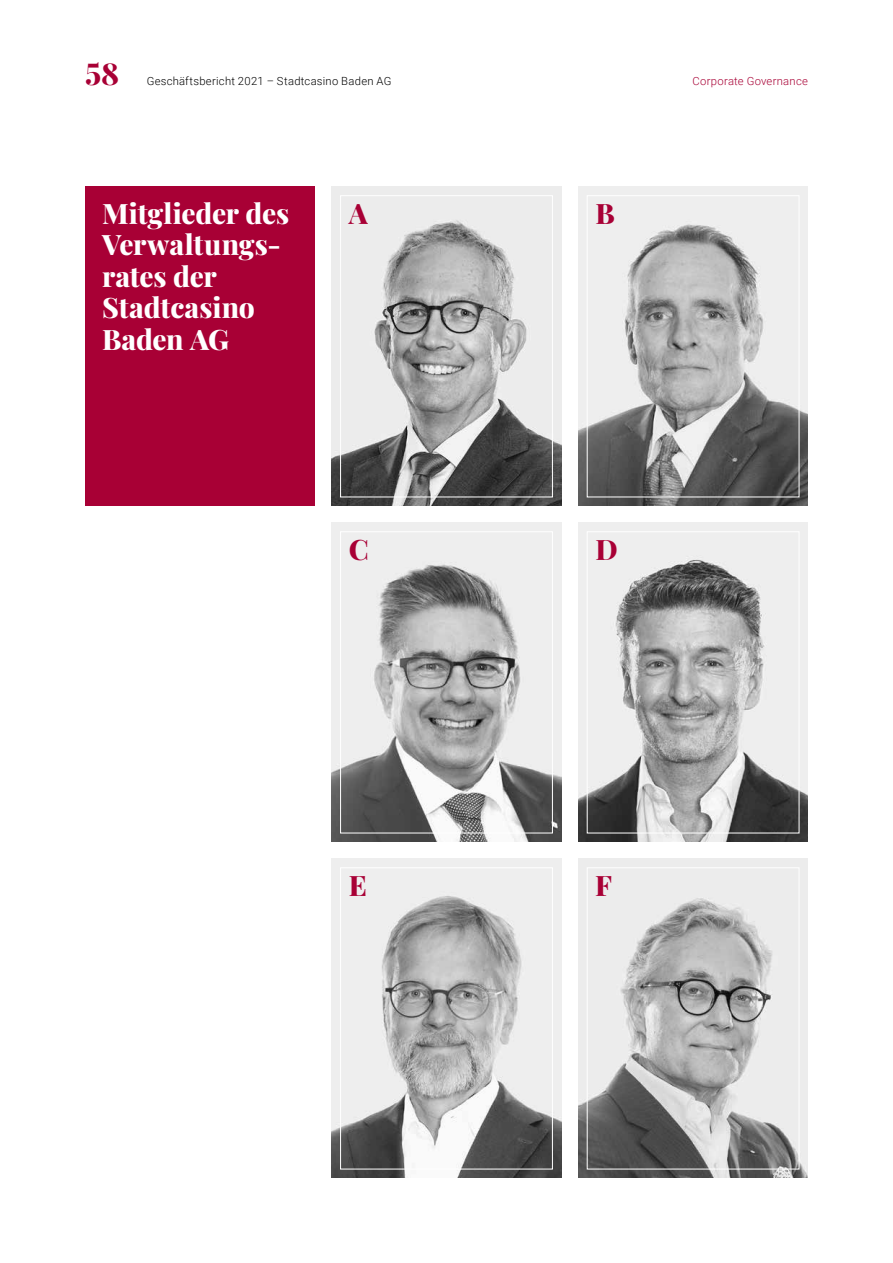
<style>
.page{position:relative;width:893px;height:1263px;background:#fff}
.page>*{position:absolute;margin:0;border:0;box-sizing:border-box;transform-origin:0 0}
.t1{font:800 30px "Playfair Display";color:#a80035}
.t2{font:800 28.2px/31.5px "Playfair Display";letter-spacing:-.005em;color:#fff}
.t3{font:800 28.2px "Playfair Display";color:#a80035}
.t4{font:300 11.25px "Roboto";letter-spacing:.025em;color:#000}
.t5{font:300 11.25px "Roboto";letter-spacing:.025em;color:#a80035}
</style>
<div class="page">
<img style="left:332px;top:187px;width:229px;height:319px">
<div style="left:85px;top:187px;width:230px;height:319px;background:#a80035"></div>
<img style="left:578px;top:187px;width:230px;height:319px">
<img style="left:332px;top:523px;width:229px;height:319px">
<img style="left:578px;top:523px;width:230px;height:319px">
<img style="left:332px;top:859px;width:229px;height:319px">
<img style="left:578px;top:859px;width:230px;height:319px">
<div style="left:340px;top:195px;width:213px;height:302px;border:1px solid #fff"></div>
<div style="left:587px;top:195px;width:212px;height:302px;border:1px solid #fff"></div>
<div style="left:340px;top:531px;width:213px;height:302px;border:1px solid #fff"></div>
<div style="left:587px;top:531px;width:212px;height:302px;border:1px solid #fff"></div>
<div style="left:340px;top:867px;width:213px;height:302px;border:1px solid #fff"></div>
<div style="left:587px;top:867px;width:212px;height:302px;border:1px solid #fff"></div>
<p class="t1" style="left:85px;top:50px;width:36px">58</p>
<p class="t4" style="left:147px;top:73px;width:246px">Geschäftsbericht 2021 – Stadtcasino Baden AG</p>
<p class="t5" style="left:692px;top:73px;width:117px">Corporate Governance</p>
<p class="t2" style="left:102px;top:195px;width:189px">Mitglieder des<br>Verwaltungs&shy;rates der<br>Stadtcasino<br>Baden AG</p>
<p class="t3" style="left:349px;top:191px;width:21px">A</p>
<p class="t3" style="left:595px;top:191px;width:21px">B</p>
<p class="t3" style="left:349px;top:527px;width:21px">C</p>
<p class="t3" style="left:595px;top:527px;width:24px">D</p>
<p class="t3" style="left:349px;top:863px;width:20px">E</p>
<p class="t3" style="left:595px;top:863px;width:18px">F</p>
</div>
